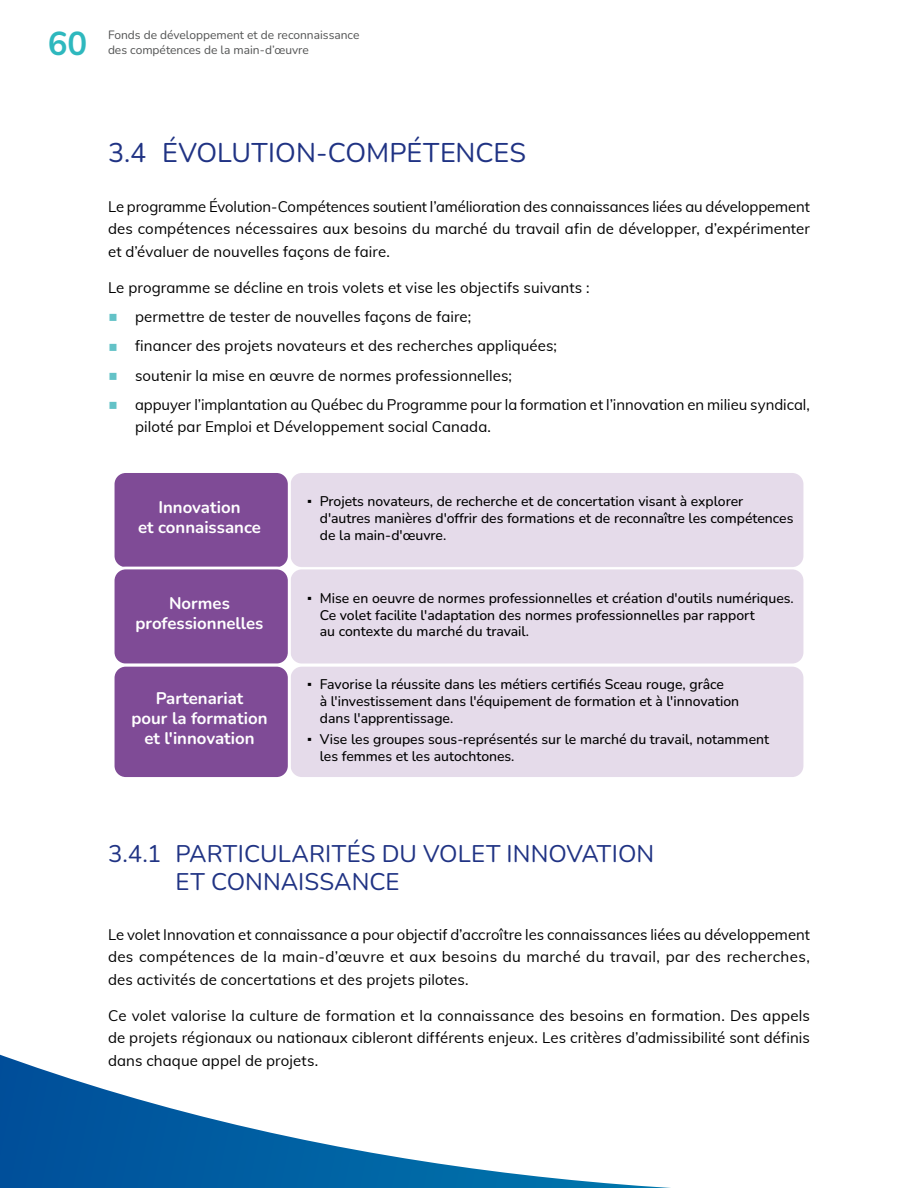
<style>
.page{position:relative;width:918px;height:1188px;background:#fff}
.page>*{position:absolute;margin:0;border:0;box-sizing:border-box;transform-origin:0 0}
.t1{font:700 33px "Nunito";color:#2eb8be}
.H3{font:27px "Nunito";color:#203384}
.H4{font:24px/28.8px "Nunito";letter-spacing:.005em;color:#203384}
.t2{font:700 16.8px/20.1px "Nunito";color:#fff;text-align:center}
.t3{font:15px/22.5px "Muli";letter-spacing:.005em;color:#000;text-align:justify}
.t4{font:500 13.95px/16.8px "Nunito";color:#000}
.t5{font:12px "Nunito";color:#535454}
.s1{font-family:"Times New Roman";font-weight:400}
</style>
<div class="page">
<svg style="left:0;top:1054px;width:671px;height:134px"></svg>
<div style="left:289px;top:472px;width:516px;height:97px;background:#e5dbea;border-radius:13px"></div>
<div style="left:288px;top:470px;width:518px;height:100px;border:3px solid #fff;border-radius:13px"></div>
<div style="left:113px;top:472px;width:176px;height:97px;background:#7f4b96;border-radius:13px"></div>
<div style="left:112px;top:470px;width:179px;height:100px;border:3px solid #fff;border-radius:13px"></div>
<div style="left:289px;top:568px;width:516px;height:97px;background:#e5dbea;border-radius:13px"></div>
<div style="left:288px;top:567px;width:518px;height:99px;border:3px solid #fff;border-radius:13px"></div>
<div style="left:113px;top:568px;width:176px;height:97px;background:#7f4b96;border-radius:13px"></div>
<div style="left:112px;top:567px;width:179px;height:99px;border:3px solid #fff;border-radius:13px"></div>
<div style="left:289px;top:665px;width:516px;height:113px;background:#e5dbea;border-radius:13px"></div>
<div style="left:288px;top:664px;width:518px;height:116px;border:3px solid #fff;border-radius:13px"></div>
<div style="left:113px;top:665px;width:176px;height:113px;background:#7f4b96;border-radius:13px"></div>
<div style="left:112px;top:664px;width:179px;height:116px;border:3px solid #fff;border-radius:13px"></div>
<h1 class="t1" style="left:48px;top:20px;width:41px">60</h1>
<p class="t5" style="left:108px;top:27px;width:253px">Fonds de développement et de reconnaissance</p>
<p class="t5" style="left:108px;top:41px;width:202px">des compétences de la main-d’œuvre</p>
<h1 class="H3" style="left:108px;top:134px;width:420px">3.4 ÉVOLUTION-COMPÉTENCES</h1>
<p class="t3" style="left:108px;top:194px;width:704px">Le programme Évolution-Compétences soutient l’amélioration des connaissances liées au développement des compétences nécessaires aux besoins du marché du travail afin de développer, d’expérimenter et d’évaluer de nouvelles façons de faire.</p>
<p class="t3" style="left:108px;top:275px;width:483px">Le programme se décline en trois volets et vise les objectifs suivants :</p>
<p class="t3" style="left:135px;top:305px;width:338px">permettre de tester de nouvelles façons de faire;</p>
<p class="t3" style="left:135px;top:334px;width:424px">financer des projets novateurs et des recherches appliquées;</p>
<p class="t3" style="left:135px;top:363px;width:379px">soutenir la mise en œuvre de normes professionnelles;</p>
<p class="t3" style="left:135px;top:392px;width:676px">appuyer l’implantation au Québec du Programme pour la formation et l’innovation en milieu syndical, piloté par Emploi et Développement social Canada.</p>
<p class="t2" style="left:138px;top:496px;width:124px">Innovation<br>et connaissance</p>
<p class="t4" style="left:320px;top:493px;width:475px;text-indent:-13px"><span class="s1">▪</span> Projets novateurs, de recherche et de concertation visant à explorer d'autres manières d'offrir des formations et de reconnaître les compétences de la main-d'œuvre.</p>
<p class="t2" style="left:136px;top:593px;width:129px">Normes professionnelles</p>
<p class="t4" style="left:320px;top:589px;width:475px;text-indent:-13px"><span class="s1">▪</span> Mise en oeuvre de normes professionnelles et création d'outils numériques.<br>Ce volet facilite l'adaptation des normes professionnelles par rapport<br>au contexte du marché du travail.</p>
<p class="t2" style="left:131px;top:688px;width:138px">Partenariat<br>pour la formation et l'innovation</p>
<p class="t4" style="left:320px;top:675px;width:421px;text-indent:-13px"><span class="s1">▪</span> Favorise la réussite dans les métiers certifiés Sceau rouge, grâce<br>à l'investissement dans l'équipement de formation et à l'innovation dans l'apprentissage.</p>
<p class="t4" style="left:320px;top:730px;width:451px;text-indent:-13px"><span class="s1">▪</span> Vise les groupes sous-représentés sur le marché du travail, notamment les femmes et les autochtones.</p>
<h1 class="H4" style="left:176px;top:838px;width:480px;text-indent:-68px">3.4.1 PARTICULARITÉS DU VOLET INNOVATION<br>ET CONNAISSANCE</h1>
<p class="t3" style="left:108px;top:923px;width:704px">Le volet Innovation et connaissance a pour objectif d’accroître les connaissances liées au développement des compétences de la main-d’œuvre et aux besoins du marché du travail, par des recherches, des activités de concertations et des projets pilotes.</p>
<p class="t3" style="left:108px;top:1004px;width:704px">Ce volet valorise la culture de formation et la connaissance des besoins en formation. Des appels de projets régionaux ou nationaux cibleront différents enjeux. Les critères d’admissibilité sont définis dans chaque appel de projets.</p>
</div>
